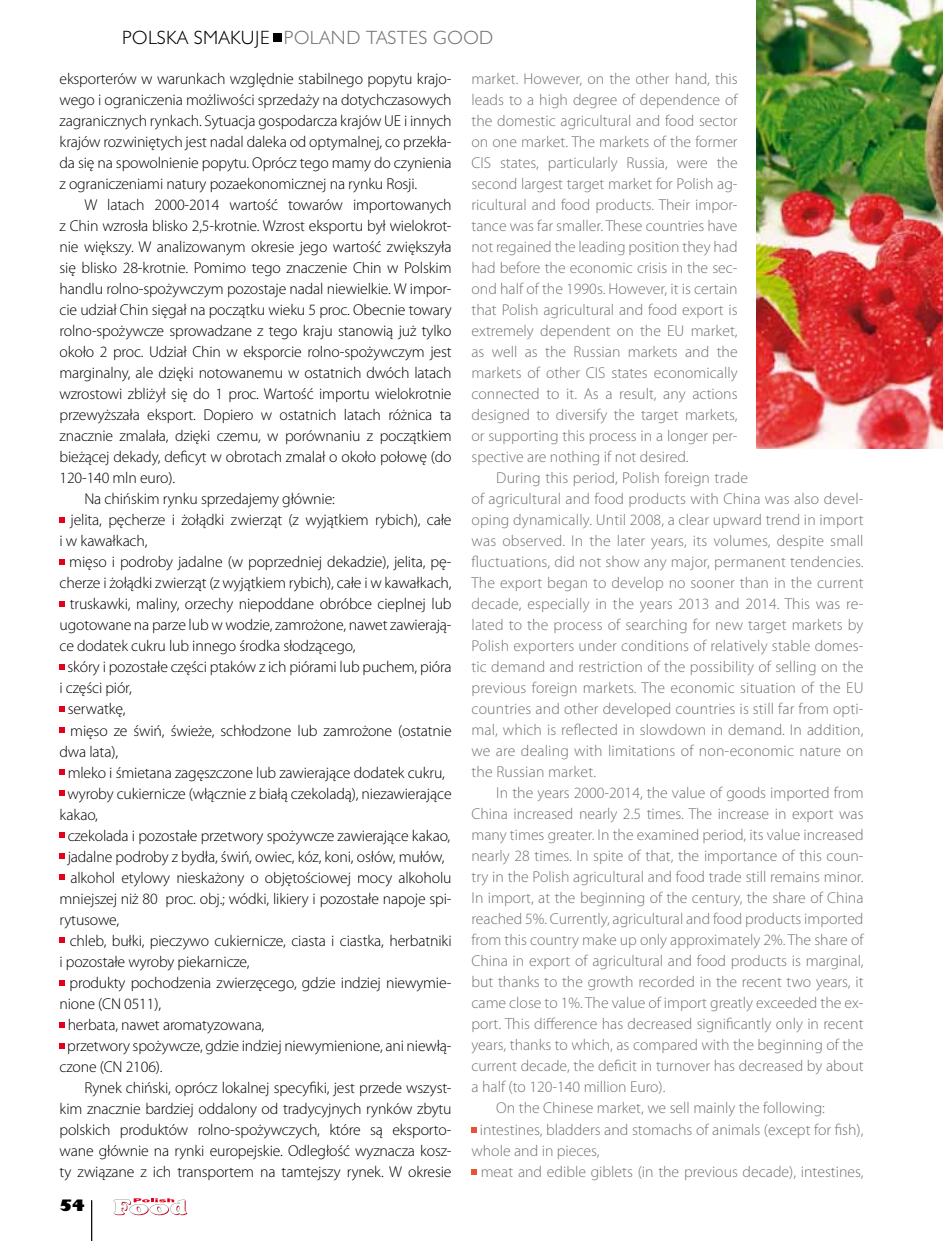
<style>
.page{position:relative;width:943px;height:1241px;background:#fff}
.page>*{position:absolute;margin:0;border:0;box-sizing:border-box;transform-origin:0 0}
.t1{font:300 17.5px "Humanst 521 Lt PL";letter-spacing:.03em;color:#707172}
.t2{font:300 17.5px "Humanst 521 Lt PL";color:#000}
.t3{font:300 15.75px/21px "Myriad Pro";letter-spacing:-.01em;color:#000;text-align:justify}
.t4{font:300 15.75px/21px "Myriad Pro";color:#707172;text-align:justify}
.t5{font:14px "Humanst 521 U Bd PL";color:#000}
.s1{color:#000}
</style>
<div class="page">
<hr style="left:91px;top:1199px;width:1px;height:41px;background:#000">
<svg style="left:114px;top:1198px;width:73px;height:16px"></svg>
<div style="left:273px;top:33px;width:8px;height:8px;background:#000"></div>
<svg style="left:60px;top:517px;width:5px;height:6px"></svg>
<svg style="left:60px;top:559px;width:5px;height:6px"></svg>
<svg style="left:60px;top:601px;width:5px;height:6px"></svg>
<svg style="left:60px;top:664px;width:5px;height:6px"></svg>
<svg style="left:60px;top:706px;width:5px;height:6px"></svg>
<svg style="left:60px;top:727px;width:5px;height:6px"></svg>
<svg style="left:60px;top:769px;width:5px;height:6px"></svg>
<svg style="left:60px;top:790px;width:5px;height:6px"></svg>
<svg style="left:60px;top:832px;width:5px;height:6px"></svg>
<svg style="left:60px;top:853px;width:5px;height:6px"></svg>
<svg style="left:60px;top:874px;width:5px;height:6px"></svg>
<svg style="left:60px;top:937px;width:5px;height:6px"></svg>
<svg style="left:60px;top:980px;width:5px;height:5px"></svg>
<svg style="left:60px;top:1022px;width:5px;height:5px"></svg>
<svg style="left:60px;top:1043px;width:5px;height:5px"></svg>
<svg style="left:471px;top:1127px;width:6px;height:5px"></svg>
<svg style="left:471px;top:1169px;width:6px;height:5px"></svg>
<img style="left:756px;top:0;width:187px;height:448px">
<p class="t2" style="left:122px;top:25px;width:85px">POLSKA SMA</p>
<p class="t1" style="left:230px;top:25px;width:148px"><span class="s1">KUJE</span> POLAND TAST</p>
<p class="t1" style="left:408px;top:25px;width:86px">ES GOOD</p>
<p class="t3" style="left:60px;top:68px;width:393px">eksporterów w warunkach względnie stabilnego popytu krajo&shy;wego i ograniczenia możliwości sprzedaży na dotychczasowych zagranicznych rynkach. Sytuacja gospodarcza krajów UE i innych krajów rozwiniętych jest nadal daleka od optymalnej, co przekła&shy;da się na spowolnienie popytu. Oprócz tego mamy do czynienia z ograniczeniami natury pozaekonomicznej na rynku Rosji.</p>
<p class="t3" style="left:84px;top:194px;width:369px">W latach 2000-2014 wartość towarów importowanych</p>
<p class="t3" style="left:60px;top:215px;width:393px">z Chin wzrosła blisko 2,5-krotnie. Wzrost eksportu był wielokrot-</p>
<p class="t3" style="left:60px;top:236px;width:393px">nie większy. W analizowanym okresie jego wartość zwiększyła</p>
<p class="t3" style="left:60px;top:257px;width:393px">się blisko 28-krotnie. Pomimo tego znaczenie Chin w Polskim</p>
<p class="t3" style="left:60px;top:278px;width:393px">handlu rolno-spożywczym pozostaje nadal niewielkie. W impor-</p>
<p class="t3" style="left:60px;top:299px;width:393px">cie udział Chin sięgał na początku wieku 5 proc. Obecnie towary</p>
<p class="t3" style="left:60px;top:320px;width:393px">rolno-spożywcze sprowadzane z tego kraju stanowią już tylko</p>
<p class="t3" style="left:60px;top:341px;width:393px">około 2 proc. Udział Chin w eksporcie rolno-spożywczym jest</p>
<p class="t3" style="left:60px;top:362px;width:393px">marginalny, ale dzięki notowanemu w ostatnich dwóch latach</p>
<p class="t3" style="left:60px;top:383px;width:393px">wzrostowi zbliżył się do 1 proc. Wartość importu wielokrotnie</p>
<p class="t3" style="left:60px;top:404px;width:393px">przewyższała eksport. Dopiero w ostatnich latach różnica ta</p>
<p class="t3" style="left:60px;top:425px;width:393px">znacznie zmalała, dzięki czemu, w porównaniu z początkiem</p>
<p class="t3" style="left:60px;top:446px;width:393px">bieżącej dekady, deficyt w obrotach zmalał o około połowę (do</p>
<p class="t3" style="left:60px;top:467px;width:117px">120-140 mln euro).</p>
<p class="t3" style="left:84px;top:488px;width:252px">Na chińskim rynku sprzedajemy głównie:</p>
<p class="t3" style="left:71px;top:509px;width:382px">jelita, pęcherze i żołądki zwierząt (z wyjątkiem rybich), całe</p>
<p class="t3" style="left:60px;top:530px;width:89px">i w kawałkach,</p>
<p class="t3" style="left:69px;top:551px;width:384px">mięso i podroby jadalne (w poprzedniej dekadzie), jelita, pę-</p>
<p class="t3" style="left:60px;top:572px;width:393px">cherze i żołądki zwierząt (z wyjątkiem rybich), całe i w kawałkach,</p>
<p class="t3" style="left:70px;top:593px;width:383px">truskawki, maliny, orzechy niepoddane obróbce cieplnej lub</p>
<p class="t3" style="left:60px;top:614px;width:393px">ugotowane na parze lub w wodzie, zamrożone, nawet zawierają-</p>
<p class="t3" style="left:60px;top:635px;width:297px">ce dodatek cukru lub innego środka słodzącego,</p>
<p class="t3" style="left:67px;top:656px;width:386px">skóry i pozostałe części ptaków z ich piórami lub puchem, pióra</p>
<p class="t3" style="left:60px;top:677px;width:74px">i części piór,</p>
<p class="t3" style="left:68px;top:698px;width:59px">serwatkę,</p>
<p class="t3" style="left:70px;top:719px;width:383px">mięso ze świń, świeże, schłodzone lub zamrożone (ostatnie</p>
<p class="t3" style="left:60px;top:740px;width:60px">dwa lata),</p>
<p class="t3" style="left:68px;top:761px;width:379px">mleko i śmietana zagęszczone lub zawierające dodatek cukru,</p>
<p class="t3" style="left:68px;top:782px;width:385px">wyroby cukiernicze (włącznie z białą czekoladą), niezawierające</p>
<p class="t3" style="left:60px;top:803px;width:40px">kakao,</p>
<p class="t3" style="left:68px;top:824px;width:384px">czekolada i pozostałe przetwory spożywcze zawierające kakao,</p>
<p class="t3" style="left:68px;top:845px;width:378px">jadalne podroby z bydła, świń, owiec, kóz, koni, osłów, mułów,</p>
<p class="t3" style="left:70px;top:866px;width:383px">alkohol etylowy nieskażony o objętościowej mocy alkoholu</p>
<p class="t3" style="left:60px;top:887px;width:393px">mniejszej niż 80 proc. obj.; wódki, likiery i pozostałe napoje spi-</p>
<p class="t3" style="left:60px;top:908px;width:61px">rytusowe,</p>
<p class="t3" style="left:70px;top:929px;width:383px">chleb, bułki, pieczywo cukiernicze, ciasta i ciastka, herbatniki</p>
<p class="t3" style="left:60px;top:950px;width:192px">i pozostałe wyroby piekarnicze,</p>
<p class="t3" style="left:69px;top:971px;width:383px">produkty pochodzenia zwierzęcego, gdzie indziej niewymie-</p>
<p class="t3" style="left:60px;top:992px;width:103px">nione (CN 0511),</p>
<p class="t3" style="left:68px;top:1013px;width:198px">herbata, nawet aromatyzowana,</p>
<p class="t3" style="left:67px;top:1034px;width:386px">przetwory spożywcze, gdzie indziej niewymienione, ani niewłą-</p>
<p class="t3" style="left:60px;top:1055px;width:105px">czone (CN 2106).</p>
<p class="t3" style="left:84px;top:1076px;width:369px">Rynek chiński, oprócz lokalnej specyfiki, jest przede wszyst-</p>
<p class="t3" style="left:60px;top:1097px;width:393px">kim znacznie bardziej oddalony od tradycyjnych rynków zbytu</p>
<p class="t3" style="left:60px;top:1118px;width:393px">polskich produktów rolno-spożywczych, które są eksporto-</p>
<p class="t3" style="left:60px;top:1139px;width:393px">wane głównie na rynki europejskie. Odległość wyznacza kosz-</p>
<p class="t3" style="left:60px;top:1160px;width:393px">ty związane z ich transportem na tamtejszy rynek. W okresie</p>
<p class="t4" style="left:471px;top:68px;width:268px">market. However, on the other hand, this leads to a high degree of dependence of the domestic agricultural and food sector on one market. The markets of the former CIS states, particularly Russia, were the second largest target market for Polish ag&shy;ricultural and food products. Their impor&shy;tance was far smaller. These countries have not regained the leading position they had had before the economic crisis in the sec&shy;ond half of the 1990s. However, it is certain that Polish agricultural and food export is extremely dependent on the EU market, as well as the Russian markets and the markets of other CIS states economically connected to it. As a result, any actions designed to diversify the target markets, or supporting this process in a longer per&shy;spective are nothing if not desired.</p>
<p class="t4" style="left:471px;top:467px;width:393px;text-align:left;text-indent:25px">During this period, Polish foreign trade<br>of agricultural and food products with China was also devel&shy;oping dynamically. Until 2008, a clear upward trend in import was observed. In the later years, its volumes, despite small fluctuations, did not show any major, permanent tendencies.<br>The export began to develop no sooner than in the current decade, especially in the years 2013 and 2014. This was re&shy;lated to the process of searching for new target markets by Polish exporters under conditions of relatively stable domes&shy;tic demand and restriction of the possibility of selling on the previous foreign markets. The economic situation of the EU countries and other developed countries is still far from opti&shy;mal, which is reflected in slowdown in demand. In addition, we are dealing with limitations of non-economic nature on the Russian market.</p>
<p class="t4" style="left:496px;top:782px;width:369px">In the years 2000-2014, the value of goods imported from</p>
<p class="t4" style="left:471px;top:803px;width:393px">China increased nearly 2.5 times. The increase in export was</p>
<p class="t4" style="left:471px;top:824px;width:393px">many times greater. In the examined period, its value increased</p>
<p class="t4" style="left:471px;top:845px;width:393px">nearly 28 times. In spite of that, the importance of this coun-</p>
<p class="t4" style="left:471px;top:866px;width:393px">try in the Polish agricultural and food trade still remains minor.</p>
<p class="t4" style="left:471px;top:887px;width:393px">In import, at the beginning of the century, the share of China</p>
<p class="t4" style="left:471px;top:908px;width:393px">reached 5%. Currently, agricultural and food products imported</p>
<p class="t4" style="left:471px;top:929px;width:393px">from this country make up only approximately 2%. The share of</p>
<p class="t4" style="left:471px;top:950px;width:393px">China in export of agricultural and food products is marginal,</p>
<p class="t4" style="left:471px;top:971px;width:393px">but thanks to the growth recorded in the recent two years, it</p>
<p class="t4" style="left:471px;top:992px;width:393px">came close to 1%. The value of import greatly exceeded the ex-</p>
<p class="t4" style="left:471px;top:1013px;width:393px">port. This difference has decreased significantly only in recent</p>
<p class="t4" style="left:471px;top:1034px;width:393px">years, thanks to which, as compared with the beginning of the</p>
<p class="t4" style="left:471px;top:1055px;width:393px">current decade, the deficit in turnover has decreased by about</p>
<p class="t4" style="left:471px;top:1076px;width:195px">a half (to 120-140 million Euro).</p>
<p class="t4" style="left:496px;top:1097px;width:330px">On the Chinese market, we sell mainly the following:</p>
<p class="t4" style="left:480px;top:1118px;width:385px">intestines, bladders and stomachs of animals (except for fish),</p>
<p class="t4" style="left:471px;top:1139px;width:130px">whole and in pieces,</p>
<p class="t4" style="left:481px;top:1160px;width:384px">meat and edible giblets (in the previous decade), intestines,</p>
<p class="t5" style="left:60px;top:1195px;width:27px">54</p>
</div>
